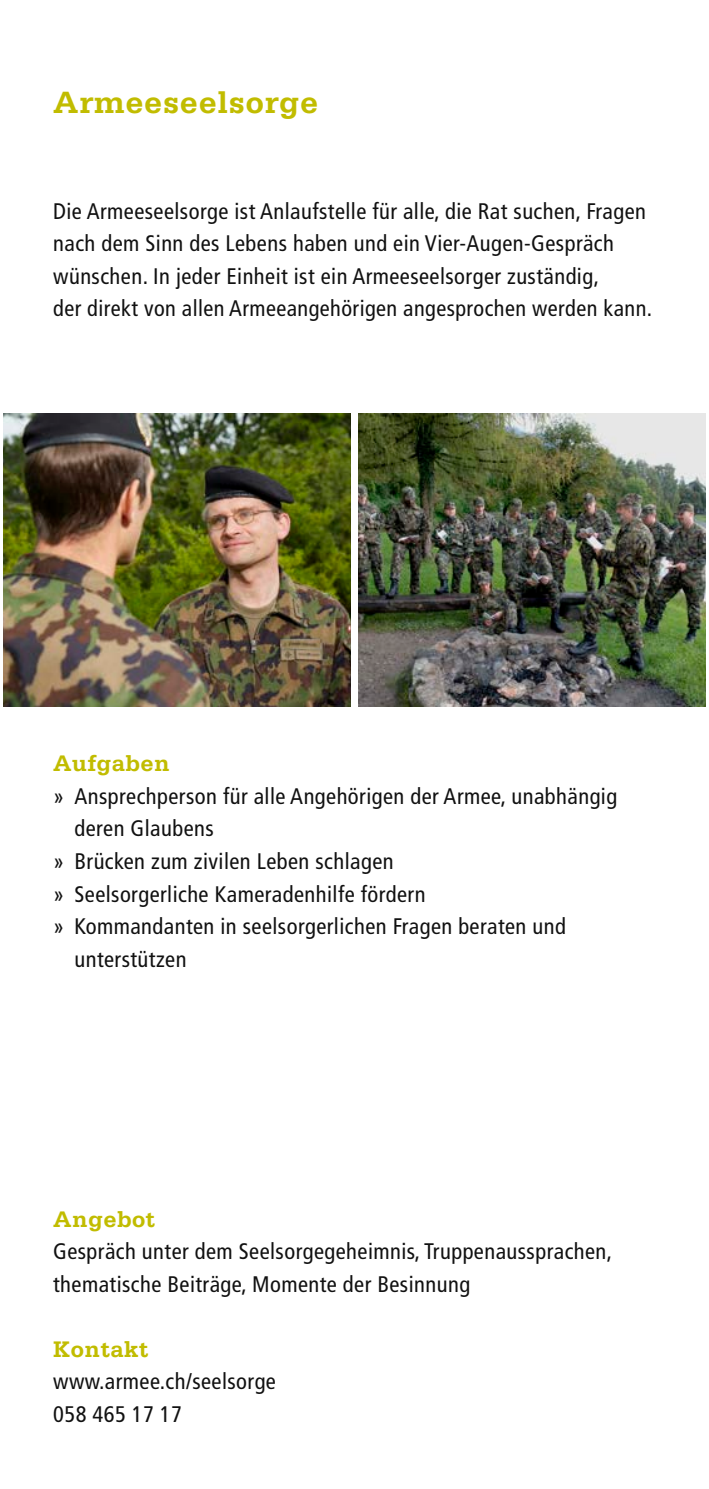
<style>
.page{position:relative;width:709px;height:1489px;background:#fff}
.page>*{position:absolute;margin:0;border:0;box-sizing:border-box;transform-origin:0 0}
.Titel_1{font:700 32.5px "Serifa LT";letter-spacing:.02em;color:#c1bc00}
.Titel_2{font:700 23.75px "Serifa LT";letter-spacing:.02em;color:#c1bc00}
.Grundtext{font:condensed 22.5px/32.5px "Frutiger LT Std";letter-spacing:.02em;color:#111}
</style>
<div class="page">
<img style="left:358px;top:414px;width:347px;height:292px">
<img style="left:4px;top:414px;width:347px;height:292px">
<p class="Titel_1" style="left:53px;top:83px;width:266px">Armeeseelsorge</p>
<p class="Grundtext" style="left:53px;top:195px;width:600px">Die Armeeseelsorge ist Anlaufstelle für alle, die Rat suchen, Fragen nach dem Sinn des Lebens haben und ein Vier-Augen-Gespräch wünschen. In jeder Einheit ist ein Armeeseelsorger zuständig,<br>der direkt von allen Armeeangehörigen angesprochen werden kann.</p>
<p class="Titel_2" style="left:53px;top:749px;width:118px">Aufgaben</p>
<p class="Grundtext" style="left:74px;top:780px;width:544px;text-indent:-21px">» Ansprechperson für alle Angehörigen der Armee, unabhängig deren Glaubens</p>
<p class="Grundtext" style="left:53px;top:845px;width:342px">» Brücken zum zivilen Leben schlagen</p>
<p class="Grundtext" style="left:53px;top:877px;width:374px">» Seelsorgerliche Kameradenhilfe fördern</p>
<p class="Grundtext" style="left:74px;top:910px;width:493px;text-indent:-21px">» Kommandanten in seelsorgerlichen Fragen beraten und unterstützen</p>
<p class="Titel_2" style="left:53px;top:1204px;width:103px">Angebot</p>
<p class="Grundtext" style="left:53px;top:1235px;width:560px">Gespräch unter dem Seelsorgegeheimnis, Truppenaussprachen, thematische Beiträge, Momente der Besinnung</p>
<p class="Titel_2" style="left:53px;top:1334px;width:97px">Kontakt</p>
<p class="Grundtext" style="left:53px;top:1365px;width:224px">www.armee.ch/seelsorge</p>
<p class="Grundtext" style="left:53px;top:1397px;width:130px">058 465 17 17</p>
</div>
